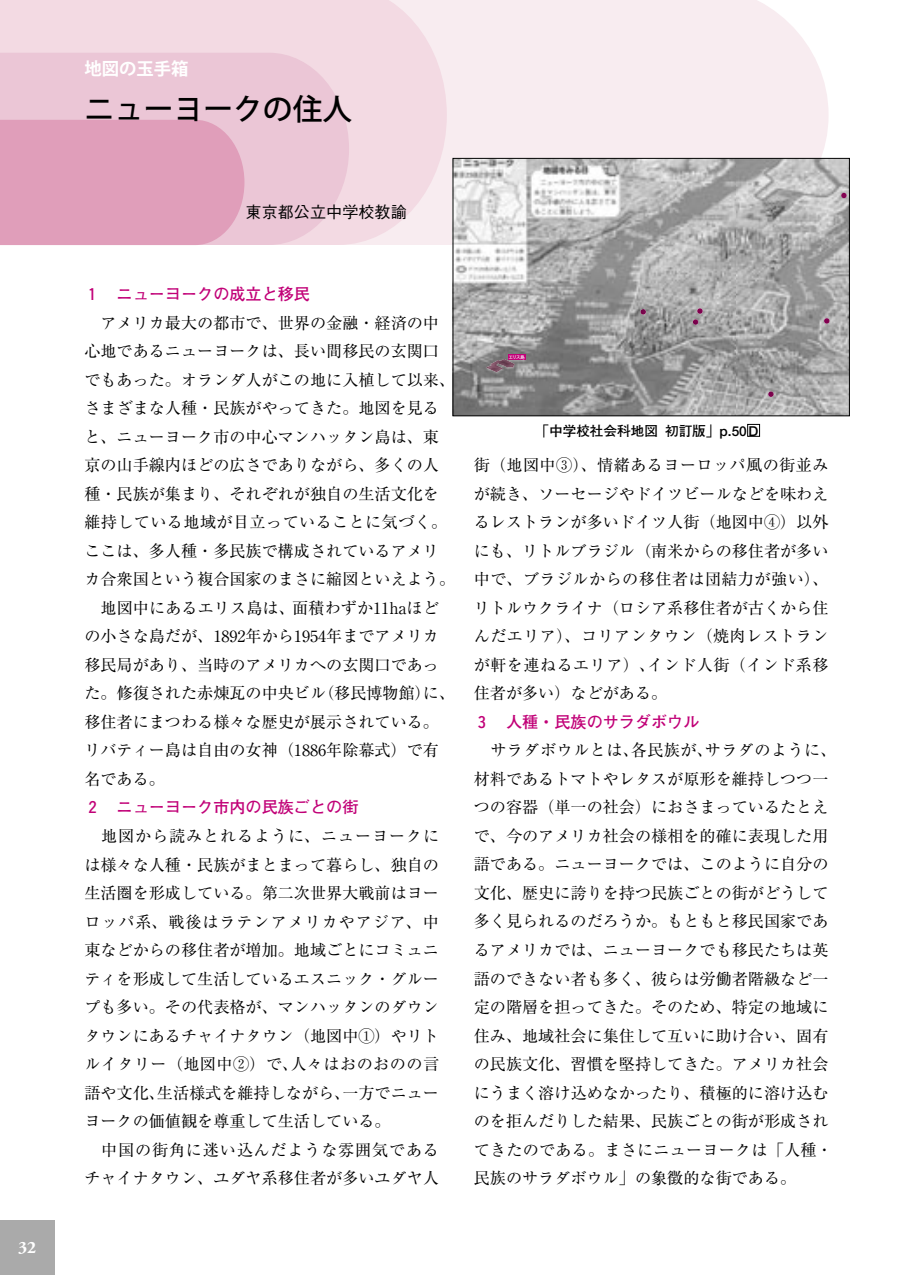
<style>
.page{position:relative;width:903px;height:1275px;background:#fff}
.page>*{position:absolute;margin:0;border:0;box-sizing:border-box;transform-origin:0 0}
.t1{font:500 29.75px "Koz Go Std";color:#000}
.t2{font:17.32px "Koz Go Std Bold 83 pv RKSJ H";color:#fff}
.t3{font:700 17.32px "Adobe Garamond";color:#fff}
.t4{font:16.1px/28.5px "Ryumin";color:#000}
.t5{font:700 16.1px "Futo Go B101";color:#c10077}
.t6{font:16.1px/28.5px "Ryumin";letter-spacing:.025em;color:#000}
.t7{font:500 16.1px "Gothic BBB";color:#000}
.t8{font:700 13.65px "Futo Go B101";color:#000}
.t9{font:700 4.73px "Futo Go B101";color:#fff}
.s1{font-family:"BLS Gaiji ST Rmr"}
</style>
<div class="page">
<div style="left:0;top:1220px;width:55px;height:55px;background:#aaa"></div>
<div style="left:447px;top:0;width:381px;height:245px;background:#f8ecf0"></div>
<svg style="left:0;top:0;width:447px;height:245px;background:#f3dce4"></svg>
<svg style="left:0;top:53px;width:349px;height:192px;background:#ebc7d7"></svg>
<div style="left:0;top:120px;width:244px;height:125px;background:#e09eba"></div>
<img style="left:455px;top:160px;width:393px;height:254px">
<img style="left:486px;top:359px;width:29px;height:13px">
<div style="left:508px;top:354px;width:17px;height:6px;background:#c20078"></div>
<svg style="left:640px;top:309px;width:6px;height:6px"></svg>
<svg style="left:693px;top:308px;width:10px;height:17px"></svg>
<svg style="left:768px;top:391px;width:6px;height:6px"></svg>
<svg style="left:841px;top:193px;width:6px;height:5px"></svg>
<svg style="left:824px;top:318px;width:5px;height:6px"></svg>
<div style="left:453px;top:158px;width:397px;height:258px;border:1px solid #000"></div>
<div style="left:747px;top:424px;width:13px;height:13px;border:1px solid #000"></div>
<p class="t3" style="left:18px;top:1238px;width:20px">32</p>
<p class="t2" style="left:84px;top:57px;width:106px">地図の玉手箱</p>
<p class="t1" style="left:84px;top:91px;width:269px">ニューヨークの住人</p>
<p class="t7" style="left:246px;top:202px;width:163px">東京都公立中学校教諭</p>
<p class="t5" style="left:84px;top:285px;width:227px">１　ニューヨークの成立と移民</p>
<p class="t4" style="left:84px;top:308px;width:372px">　アメリカ最大の都市で、世界の金融・経済の中心地であるニューヨークは、長い間移民の玄関口でもあった。オランダ人がこの地に入植して以来、さまざまな人種・民族がやってきた。地図を見ると、ニューヨーク市の中心マンハッタン島は、東京の山手線内ほどの広さでありながら、多くの人種・民族が集まり、それぞれが独自の生活文化を維持している地域が目立っていることに気づく。ここは、多人種・多民族で構成されているアメリカ合衆国という複合国家のまさに縮図といえよう。</p>
<p class="t4" style="left:84px;top:593px;width:372px">　地図中にあるエリス島は、面積わずか11haほどの小さな島だが、1892年から1954年までアメリカ移民局があり、当時のアメリカへの玄関口であった。修復された赤煉瓦の中央ビル（移民博物館）に、移住者にまつわる様々な歴史が展示されている。リバティー島は自由の女神（1886年除幕式）で有名である。</p>
<p class="t5" style="left:84px;top:798px;width:276px">２　ニューヨーク市内の民族ごとの街</p>
<p class="t4" style="left:84px;top:821px;width:356px;text-align:justify">　地図から読みとれるように、ニューヨークには様々な人種・民族がまとまって暮らし、独自の生活圏を形成している。第二次世界大戦前はヨーロッパ系、戦後はラテンアメリカやアジア、中東などからの移住者が増加。地域ごとにコミュニティを形成して生活しているエスニック・グループも多い。その代表格が、マンハッタンのダウンタウンにあるチャイナタウン（地図中<span class="s1">漓</span>）やリトルイタリー（地図中<span class="s1">滷</span>）で､人々はおのおのの言語や文化、生活様式を維持しながら、一方でニューヨークの価値観を尊重して生活している。</p>
<p class="t6" style="left:84px;top:1135px;width:356px">　中国の街角に迷い込んだような雰囲気であるチャイナタウン、ユダヤ系移住者が多いユダヤ人</p>
<p class="t9" style="left:508px;top:354px;width:18px">エリス島</p>
<p class="t8" style="left:535px;top:423px;width:225px">「中学校社会科地図初訂版」p.50 D</p>
<p class="t4" style="left:474px;top:451px;width:356px;text-align:justify">街（地図中<span class="s1">澆</span>）、情緒あるヨーロッパ風の街並みが続き、ソーセージやドイツビールなどを味わえるレストランが多いドイツ人街（地図中<span class="s1">潺</span>）以外にも、リトルブラジル（南米からの移住者が多い中で、ブラジルからの移住者は団結力が強い）、リトルウクライナ（ロシア系移住者が古くから住んだエリア）、コリアンタウン（焼肉レストランが軒を連ねるエリア）､インド人街（インド系移住者が多い）などがある。</p>
<p class="t5" style="left:474px;top:712px;width:227px">３　人種・民族のサラダボウル</p>
<p class="t4" style="left:474px;top:736px;width:364px;text-indent:17px">サラダボウルとは､各民族が､サラダのように、材料であるトマトやレタスが原形を維持しつつ一つの容器（単一の社会）におさまっているたとえで、今のアメリカ社会の様相を的確に表現した用語である。ニューヨークでは、このように自分の文化、歴史に誇りを持つ民族ごとの街がどうして多く見られるのだろうか。もともと移民国家であるアメリカでは、ニューヨークでも移民たちは英語のできない者も多く、彼らは労働者階級など一定の階層を担ってきた。そのため、特定の地域に住み、地域社会に集住して互いに助け合い、固有の民族文化、習慣を堅持してきた。アメリカ社会にうまく溶け込めなかったり、積極的に溶け込むのを拒んだりした結果、民族ごとの街が形成されてきたのである。まさにニューヨークは「人種・民族のサラダボウル」の象徴的な街である。</p>
</div>
